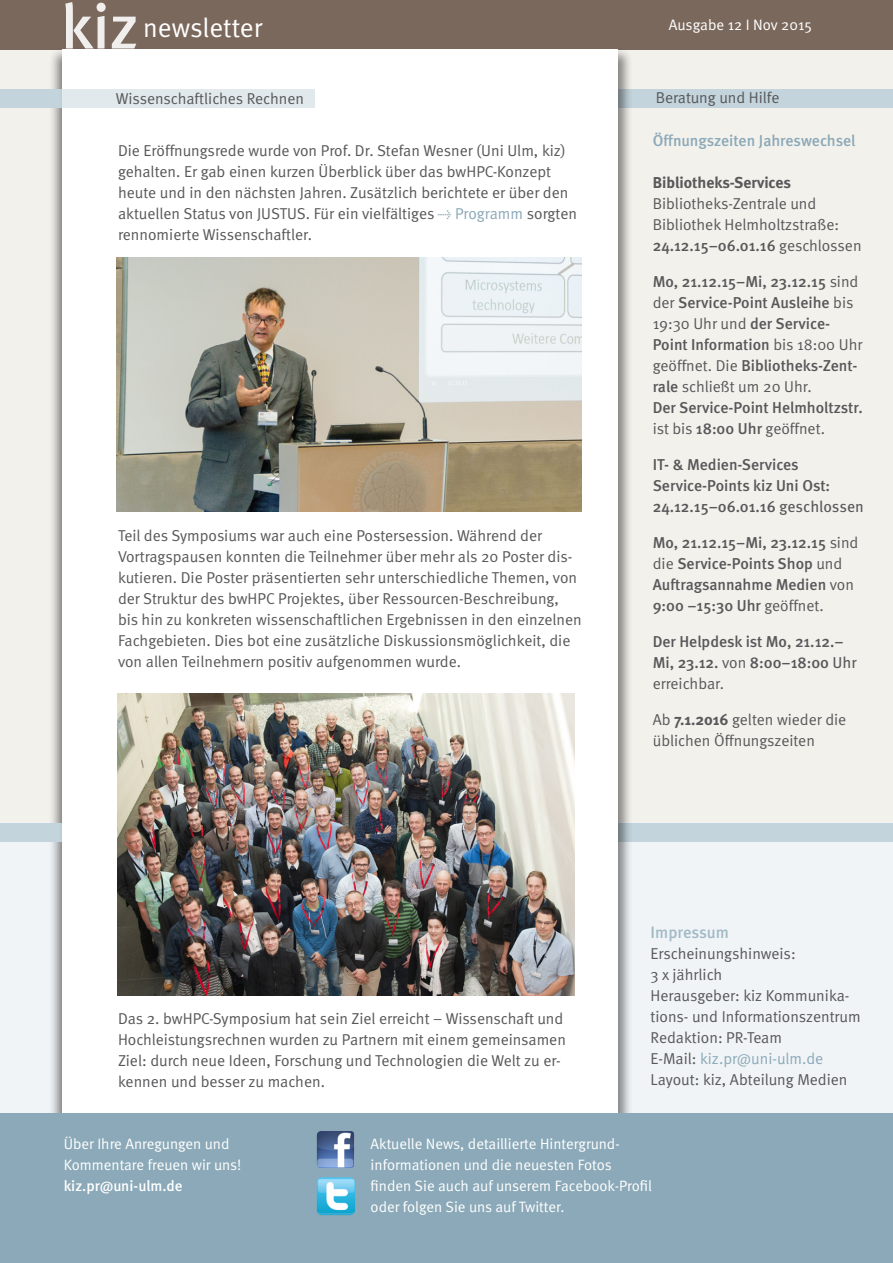
<style>
.page{position:relative;width:893px;height:1263px;background:#fff}
.page>*{position:absolute;margin:0;border:0;box-sizing:border-box;transform-origin:0 0}
.t1{font:500 63px "Meta";color:#fff}
.t2{font:27px "Meta Normal";color:#fff}
.t3{font:500 16.5px "Meta";letter-spacing:-.005em;color:#a1bac6}
.t4{font:15.75px/21px "Meta Normal";color:#58585a}
.t5{font:500 15.75px/21px "Meta";color:#58585a}
.t6{font:500 15.75px "Meta";color:#8ba9b8}
.t7{font:700 15.75px "Meta";color:#58585a}
.t8{font:15.15px "Meta Normal";color:#fff}
.t9{font:15px/21px "Meta Normal";color:#fff}
.t10{font:500 15px "Meta";color:#fff}
.s1{font-family:"Meta Normal Expert";color:#8ba9b8}
.s2{color:#8ba9b8}
.s3{font-family:"Meta Normal";font-weight:400}
.s4{font-family:"Meta";font-weight:500}
.s5{font-family:"Meta OT";font-weight:400}
.s6{font-family:"Meta";font-weight:700}
</style>
<div class="page">
<div style="left:0;top:455px;width:893px;height:808px;background:#f0f4f7"></div>
<div style="left:0;top:0;width:893px;height:50px;background:#7b685c"></div>
<div style="left:0;top:50px;width:893px;height:771px;background:#f3f1ec"></div>
<div style="left:48px;top:47px;width:102px;height:1216px;background:#000;opacity:.44"></div>
<div style="left:0;top:823px;width:893px;height:19px;background:#c3d4dc"></div>
<div style="left:0;top:89px;width:893px;height:19px;background:#c3d4dc"></div>
<div style="left:59px;top:47px;width:574px;height:1216px;background:#000;opacity:.45"></div>
<div style="left:62px;top:50px;width:556px;height:1213px;background:#fff"></div>
<div style="left:59px;top:89px;width:256px;height:19px;background:#e1e9ed"></div>
<img style="left:117px;top:257px;width:464px;height:254px">
<div style="left:0;top:1114px;width:893px;height:149px;background:#8ba9b8"></div>
<img style="left:317px;top:1131px;width:38px;height:37px">
<img style="left:317px;top:1177px;width:38px;height:38px">
<img style="left:118px;top:694px;width:456px;height:301px">
<h1 class="t1" style="left:61px;top:-10px;width:79px">kiz</h1>
<h2 class="t2" style="left:143px;top:12px;width:120px">newsletter</h2>
<p class="t8" style="left:669px;top:16px;width:145px">Ausgabe 12 I Nov 2015</p>
<p class="t4" style="left:116px;top:88px;width:190px">Wissenschaftliches Rechnen</p>
<p class="t4" style="left:118px;top:140px;width:461px">Die Eröffnungsrede wurde von Prof. Dr. Stefan Wesner (Uni Ulm, kiz) gehalten. Er gab einen kurzen Überblick über das bwHPC-Konzept heute und in den nächsten Jahren. Zusätzlich berichtete er über den aktuellen Status von JUSTUS. Für ein vielfältiges <span class="s1">t</span> <span class="s2">Programm</span> sorgten rennomierte Wissenschaftler.</p>
<p class="t4" style="left:118px;top:524px;width:465px">Teil des Symposiums war auch eine Postersession. Während der Vortragspausen konnten die Teilnehmer über mehr als 20 Poster dis&shy;kutieren. Die Poster präsentierten sehr unterschiedliche Themen, von der Struktur des bwHPC Projektes, über Ressourcen-Beschreibung, bis hin zu konkreten wissenschaftlichen Ergebnissen in den einzelnen Fachgebieten. Dies bot eine zusätzliche Diskussionsmöglichkeit, die von allen Teilnehmern positiv aufgenommen wurde.</p>
<p class="t4" style="left:656px;top:87px;width:125px">Beratung und Hilfe</p>
<p class="t6" style="left:653px;top:132px;width:204px">Öffnungszeiten Jahreswechsel</p>
<p class="t7" style="left:653px;top:173px;width:140px">Bibliotheks-Services</p>
<p class="t4" style="left:653px;top:193px;width:188px">Bibliotheks-Zentrale und<br>Bibliothek Helmholtzstraße:</p>
<p class="t5" style="left:653px;top:236px;width:210px">24.12.15–06.01.16 <span class="s3">geschlossen</span></p>
<p class="t5" style="left:653px;top:272px;width:207px">Mo, 21.12.15–Mi, 23.12.15 <span class="s3">sind der</span> Service-Point Ausleihe <span class="s3">bis</span></p>
<p class="t4" style="left:653px;top:313px;width:179px">19:30 Uhr und <span class="s4">der Service-</span></p>
<p class="t5" style="left:653px;top:335px;width:211px">Point Information <span class="s3">bis 18:00 Uhr geöffnet. Die</span> Bibliotheks-Zent-</p>
<p class="t4" style="left:653px;top:376px;width:161px"><span class="s4">rale</span> schließt um 20 Uhr.</p>
<p class="t5" style="left:653px;top:398px;width:212px">Der Service-Point Helmholtzstr.</p>
<p class="t4" style="left:653px;top:418px;width:174px">ist bis <span class="s4">18:00 Uhr</span> geöffnet.</p>
<p class="t5" style="left:653px;top:455px;width:213px">IT- &amp; Medien-Services<br>Service-Points kiz Uni Ost:<br>24.12.15–06.01.16 <span class="s5">geschlossen</span></p>
<p class="t5" style="left:653px;top:533px;width:207px">Mo, 21.12.15–Mi, 23.12.15 <span class="s3">sind die</span> Service-Points Shop <span class="s3">und<br></span>Auftragsannahme Medien <span class="s3">von<br></span>9:00 –15:30 Uhr <span class="s3">geöffnet.</span></p>
<p class="t5" style="left:653px;top:632px;width:206px">Der Helpdesk ist Mo, 21.12.–<br>Mi, 23.12. <span class="s3">von</span> 8:00–18:00 <span class="s5">Uhr</span></p>
<p class="t4" style="left:653px;top:673px;width:73px">erreichbar.</p>
<p class="t4" style="left:653px;top:709px;width:195px">Ab <span class="s6">7.1.2016</span> gelten wieder die üblichen Öffnungszeiten</p>
<p class="t4" style="left:118px;top:1007px;width:449px">Das 2. bwHPC-Symposium hat sein Ziel erreicht – Wissenschaft und Hochleistungsrechnen wurden zu Partnern mit einem gemeinsamen Ziel: durch neue Ideen, Forschung und Technologien die Welt zu er&shy;kennen und besser zu machen.</p>
<p class="t3" style="left:651px;top:922px;width:80px">Impressum</p>
<p class="t4" style="left:651px;top:943px;width:212px">Erscheinungshinweis:<br>3 x jährlich<br>Herausgeber: kiz Kommunika&shy;tions- und Informationszentrum<br>Redaktion: PR-Team<br>E-Mail: <span class="s2">kiz.pr@uni-ulm.de<br></span>Layout: kiz, Abteilung Medien</p>
<p class="t9" style="left:64px;top:1133px;width:179px">Über Ihre Anregungen und<br>Kommentare freuen wir uns!</p>
<p class="t10" style="left:64px;top:1177px;width:120px">kiz.pr@uni-ulm.de</p>
<p class="t9" style="left:371px;top:1133px;width:283px">Aktuelle News, detaillierte Hintergrund&shy;informationen und die neuesten Fotos finden Sie auch auf unserem Facebook-Profil oder folgen Sie uns auf Twitter.</p>
</div>
